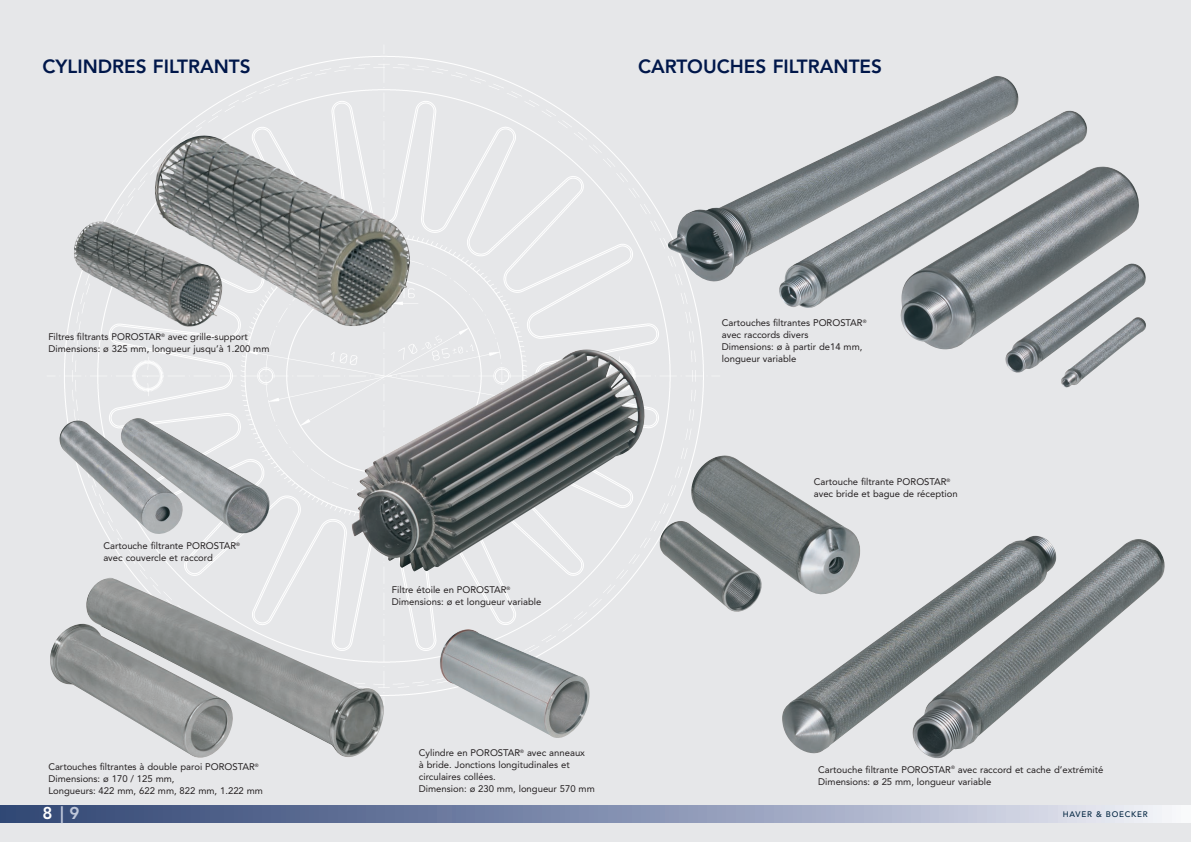
<style>
.page{position:relative;width:1191px;height:842px;background:#e6e7e9}
.page>*{position:absolute;margin:0;border:0;box-sizing:border-box;transform-origin:0 0}
.t1{font:800 19px "Avenir LT Std";color:#00174a}
.t2{font:800 17px "Avenir LT Std";color:#c0c8da}
.t3{font:9.5px/12px "Avenir LT Std";color:#231f20}
.t4{font:500 8px "Avenir LT Std";letter-spacing:.1em;color:#00233f}
.s1{color:#fff}
</style>
<div class="page">
<div style="left:0;top:805px;width:1191px;height:18px;background:linear-gradient(to right,#273d6f,#e9eaf4)"></div>
<img style="left:64px;top:56px;width:640px;height:640px">
<img style="left:153px;top:136px;width:257px;height:191px">
<img style="left:74px;top:221px;width:151px;height:106px">
<img style="left:59px;top:418px;width:217px;height:123px">
<img style="left:50px;top:576px;width:340px;height:182px">
<img style="left:351px;top:349px;width:297px;height:224px">
<img style="left:436px;top:629px;width:157px;height:109px">
<img style="left:667px;top:74px;width:479px;height:315px">
<img style="left:683px;top:455px;width:173px;height:116px">
<img style="left:655px;top:521px;width:112px;height:94px">
<img style="left:782px;top:536px;width:383px;height:223px">
<h1 class="t1" style="left:43px;top:55px;width:210px">CYLINDRES FILTRANTS</h1>
<h1 class="t1" style="left:638px;top:55px;width:246px">CARTOUCHES FILTRANTES</h1>
<p class="t3" style="left:48px;top:331px;width:223px">Filtres filtrants POROSTAR<sup>®</sup> avec grille-support<br>Dimensions: ø 325 mm, longueur jusqu’à 1.200 mm</p>
<p class="t3" style="left:103px;top:540px;width:138px">Cartouche filtrante POROSTAR<sup>® </sup>avec couvercle et raccord</p>
<p class="t3" style="left:48px;top:760px;width:216px">Cartouches filtrantes à double paroi POROSTAR<sup>®<br></sup>Dimensions: ø 170 / 125 mm,<br>Longueurs: 422 mm, 622 mm, 822 mm, 1.222 mm</p>
<h2 class="t2" style="left:43px;top:803px;width:39px"><span class="s1">8</span> | 9</h2>
<p class="t3" style="left:392px;top:584px;width:151px">Filtre étoile en POROSTAR<sup>®<br></sup>Dimensions: ø et longueur variable</p>
<p class="t3" style="left:419px;top:747px;width:177px">Cylindre en POROSTAR<sup>®</sup> avec anneaux<br>à bride. Jonctions longitudinales et circulaires collées.<br>Dimension: ø 230 mm, longueur 570 mm</p>
<p class="t3" style="left:722px;top:317px;width:146px">Cartouches filtrantes POROSTAR<sup>® </sup>avec raccords divers<br>Dimensions: ø à partir de14 mm, longueur variable</p>
<p class="t3" style="left:814px;top:476px;width:145px">Cartouche filtrante POROSTAR<sup>® </sup>avec bride et bague de réception</p>
<p class="t3" style="left:818px;top:763px;width:287px">Cartouche filtrante POROSTAR<sup>®</sup> avec raccord et cache d’extrémité<br>Dimensions: ø 25 mm, longueur variable</p>
<p class="t4" style="left:1062px;top:809px;width:87px">HAVER &amp; BOECKER</p>
</div>
